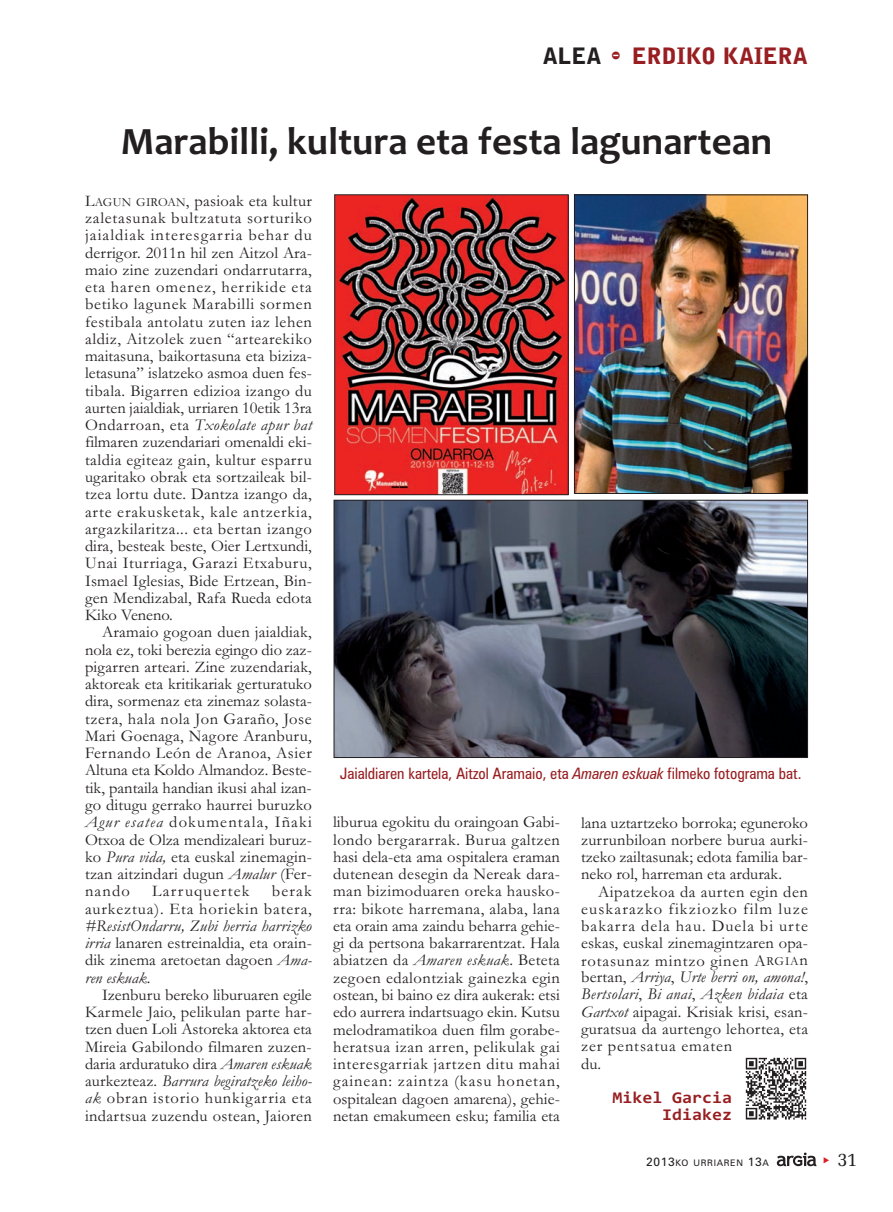
<style>
.page{position:relative;width:893px;height:1212px;background:#fff}
.page>*{position:absolute;margin:0;border:0;box-sizing:border-box;transform-origin:0 0}
.t1{font:700 39px "Candara";color:#231f20}
.t2{font:900 22.5px "Bell Gothic Std";color:#981e21}
.t3{font:19.5px "Memoir";color:#231f20}
.t4{font:16.5px/17.2px "Garamond";letter-spacing:.01em;color:#231f20;text-align:justify}
.t5{font:16.5px/17.2px "Garamond";letter-spacing:.035em;color:#231f20}
.t6{font:16.5px/17.2px "Garamond";letter-spacing:.055em;color:#231f20;text-align:right}
.t7{font:700 16.5px/17.2px "Consolas";color:#981e21;text-align:right;scale:1.1 1}
.t8{font:16.5px "Garamond";letter-spacing:.07em;color:#231f20}
.t9{font:condensed 15.75px "Zurich BT";color:#981e21}
.t10{font:9px "Zurich BT";letter-spacing:.075em;color:#231f20}
.s1{color:#231f20}
.s2{font-family:"Bodiac";font-weight:400}
.s3{font-size:12.3px}
.s4{font-style:italic}
.s5{font-size:12px}
</style>
<div class="page">
<svg style="left:777px;top:1152px;width:39px;height:14px"></svg>
<img style="left:576px;top:196px;width:230px;height:296px">
<div style="left:574px;top:194px;width:234px;height:300px;border:1px solid #231f20"></div>
<img style="left:336px;top:502px;width:470px;height:254px">
<div style="left:334px;top:500px;width:474px;height:258px;border:1px solid #231f20"></div>
<img style="left:336px;top:196px;width:231px;height:297px">
<div style="left:334px;top:194px;width:235px;height:301px;border:1px solid #231f20"></div>
<img style="left:745px;top:1057px;width:62px;height:63px">
<h2 class="t2" style="left:543px;top:48px;width:267px"><span class="s1">ALEA</span> <span class="s2">-</span> ERDIKO KAIERA</h2>
<h1 class="t1" style="left:121px;top:127px;width:653px">Marabilli, kultura eta festa lagunartean</h1>
<p class="t4" style="left:85px;top:194px;width:228px">L<span class="s3">AGUN GIROAN</span>, pasioak eta kultur zaletasunak bultzatuta sorturiko jaialdiak interesgarria behar du derrigor. 2011n hil zen Aitzol Ara&shy;maio zine zuzendari ondarrutarra, eta haren omenez, herrikide eta betiko lagunek Marabilli sormen festibala antolatu zuten iaz lehen aldiz, Aitzolek zuen “artearekiko maitasuna, baikortasuna eta biziza&shy;letasuna” islatzeko asmoa duen fes&shy;tibala. Bigarren edizioa izango du aurten jaialdiak, urriaren 10etik 13ra Ondarroan, eta <span class="s4">Txokolate apur bat </span>filmaren zuzendariari omenaldi eki&shy;taldia egiteaz gain, kultur esparru ugaritako obrak eta sortzaileak bil&shy;tzea lortu dute. Dantza izango da, arte erakusketak, kale antzerkia, argazkilaritza... eta bertan izango dira, besteak beste, Oier Lertxundi, Unai Iturriaga, Garazi Etxaburu, Ismael Iglesias, Bide Ertzean, Bin&shy;gen Mendizabal, Rafa Rueda edota Kiko Veneno.</p>
<p class="t4" style="left:85px;top:625px;width:228px;text-indent:17px">Aramaio gogoan duen jaialdiak, nola ez, toki berezia egingo dio zaz&shy;pigarren arteari. Zine zuzendariak, aktoreak eta kritikariak gerturatuko dira, sormenaz eta zinemaz solasta&shy;tzera, hala nola Jon Garaño, Jose Mari Goenaga, Nagore Aranburu, Fernando León de Aranoa, Asier Altuna eta Koldo Almandoz. Beste&shy;tik, pantaila handian ikusi ahal izan&shy;go ditugu gerrako haurrei buruzko <span class="s4">Agur esatea</span> dokumentala, Iñaki Otxoa de Olza mendizaleari buruz&shy;ko <span class="s4">Pura vida,</span> eta euskal zinemagin&shy;tzan aitzindari dugun <span class="s4">Amalur</span> (Fer&shy;nando</p>
<p class="t9" style="left:340px;top:768px;width:463px">Jaialdiaren kartela, Aitzol Aramaio, eta <span class="s4">Amaren eskuak</span> filmeko fotograma bat.</p>
<p class="t4" style="left:333px;top:815px;width:228px">liburua egokitu du oraingoan Gabi&shy;londo bergararrak. Burua galtzen hasi dela-eta ama ospitalera eraman dutenean desegin da Nereak dara&shy;man bizimoduaren oreka hausko&shy;rra: bikote harremana, alaba, lana eta orain ama zaindu beharra gehie&shy;gi da pertsona bakarrarentzat. Hala abiatzen da <span class="s4">Amaren eskuak</span>. Beteta zegoen edalontziak gainezka egin ostean, bi baino ez dira aukerak: etsi edo aurrera indartsuago ekin. Kutsu melodramatikoa duen film gorabe&shy;heratsua izan arren, pelikulak gai interesgarriak jartzen ditu mahai gainean: zaintza (kasu honetan, ospitalean dagoen amarena), gehie&shy;netan emakumeen esku; familia eta</p>
<p class="t4" style="left:581px;top:815px;width:228px">lana uztartzeko borroka; eguneroko zurrunbiloan norbere burua aurki&shy;tzeko zailtasunak; edota familia bar&shy;neko rol, harreman eta ardurak.</p>
<p class="t6" style="left:85px;top:884px;width:228px">berak<br>aurkeztua). Eta horiekin batera,</p>
<p class="t4" style="left:85px;top:919px;width:228px"><span class="s4">#ResistOndarru, Zubi herria harrizko irria</span> lanaren estreinaldia, eta orain&shy;dik zinema aretoetan dagoen <span class="s4">Ama&shy;ren eskuak</span>.</p>
<p class="t4" style="left:85px;top:988px;width:228px;text-indent:17px">Izenburu bereko liburuaren egile Karmele Jaio, pelikulan parte har&shy;tzen duen Loli Astoreka aktorea eta Mireia Gabilondo filmaren zuzen&shy;daria arduratuko dira <span class="s4">Amaren eskuak </span>aurkezteaz. <span class="s4">Barrura begiratzeko leiho&shy;ak</span> obran istorio hunkigarria eta indartsua zuzendu ostean, Jaioren</p>
<p class="t8" style="left:152px;top:885px;width:99px">Larruquertek</p>
<p class="t5" style="left:581px;top:885px;width:228px;text-indent:17px">Aipatzekoa da aurten egin den euskarazko fikziozko film luze bakarra dela hau. Duela bi urte eskas, euskal zinemagintzaren opa&shy;rotasunaz mintzo ginen A<span class="s3">RGIA</span>n bertan, <span class="s4">Arriya</span>, <span class="s4">Urte berri on, amona!</span>,<br><span class="s4">Bertsolari</span>, <span class="s4">Bi anai</span>, <span class="s4">Azken bidaia</span> eta<br><span class="s4">Gartxot</span> aipagai. Krisiak krisi, esan&shy;guratsua da aurtengo lehortea, eta zer pentsatua ematen<br>du.</p>
<p class="t7" style="left:612px;top:1090px;width:110px">Mikel Garcia<br>Idiakez</p>
<p class="t10" style="left:646px;top:1160px;width:124px"><span class="s5">2013</span>KO URRIAREN <span class="s5">13</span>A</p>
<p class="t3" style="left:837px;top:1147px;width:22px">31</p>
</div>
